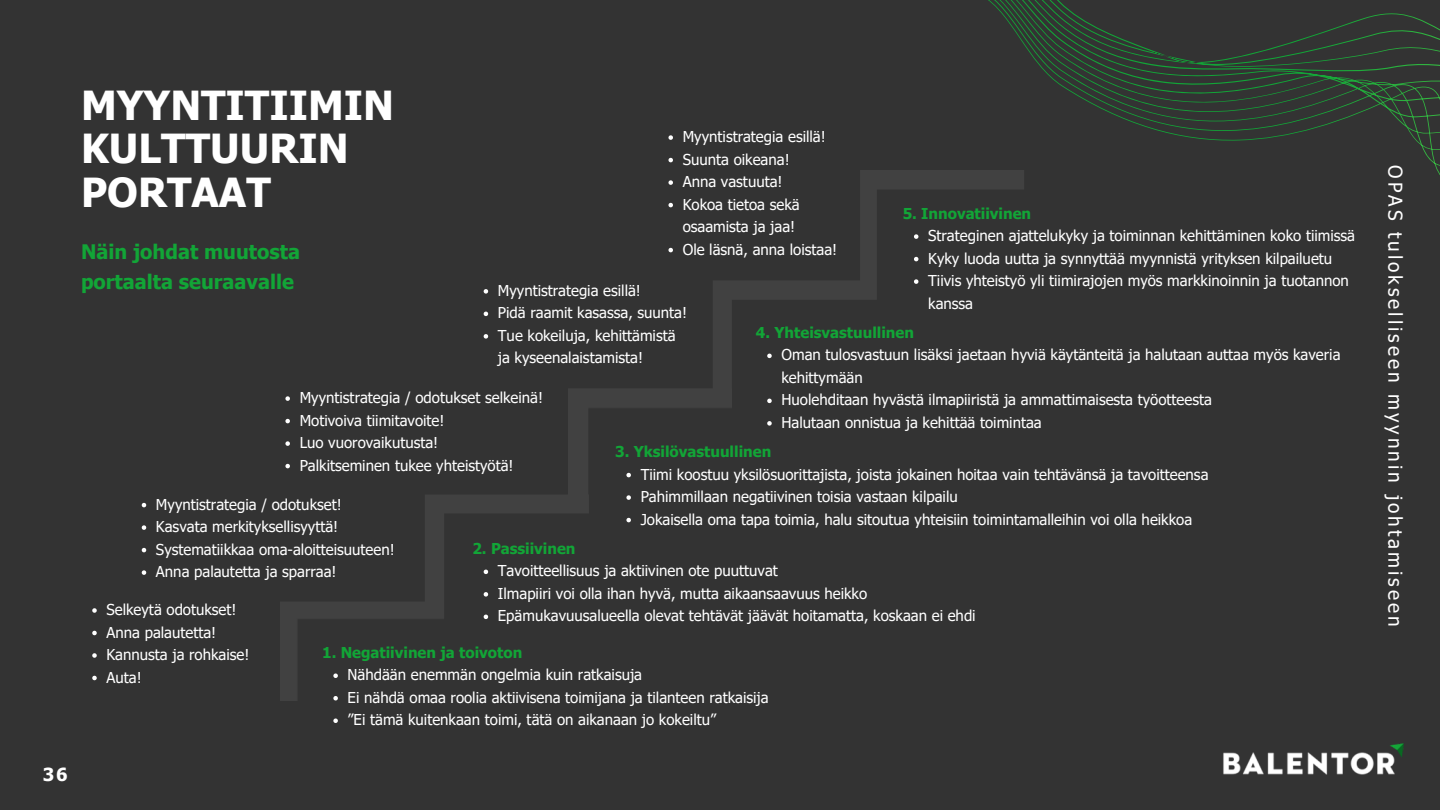
<style>
.page{position:relative;width:1440px;height:810px;background:#333}
.page>*{position:absolute;margin:0;border:0;box-sizing:border-box;transform-origin:0 0}
.t1{font:700 40px/43.5px "Tahoma";color:#fff}
.t2{font:700 20px "Tahoma";color:#12a537}
.t3{font:19px "Tahoma";letter-spacing:.155em;color:#fff}
.t4{font:700 18px "Tahoma";color:#fff}
.t5{font:15px/22.5px "Tahoma";color:#fff}
.t6{font:700 15px "Tahoma";color:#12a537}
</style>
<div class="page">
<img style="left:281px;top:170px;width:671px;height:530px">
<svg style="left:914px;top:234px;width:4px;height:5px"></svg>
<svg style="left:914px;top:257px;width:4px;height:4px"></svg>
<svg style="left:914px;top:279px;width:4px;height:5px"></svg>
<img style="left:1223px;top:743px;width:181px;height:32px">
<svg style="left:333px;top:674px;width:5px;height:4px"></svg>
<svg style="left:333px;top:696px;width:5px;height:4px"></svg>
<svg style="left:333px;top:718px;width:5px;height:5px"></svg>
<svg style="left:484px;top:570px;width:4px;height:4px"></svg>
<svg style="left:484px;top:592px;width:4px;height:5px"></svg>
<svg style="left:484px;top:615px;width:4px;height:4px"></svg>
<svg style="left:626px;top:473px;width:5px;height:4px"></svg>
<svg style="left:626px;top:495px;width:5px;height:5px"></svg>
<svg style="left:626px;top:518px;width:5px;height:4px"></svg>
<svg style="left:767px;top:354px;width:5px;height:4px"></svg>
<svg style="left:767px;top:399px;width:5px;height:4px"></svg>
<svg style="left:767px;top:421px;width:5px;height:5px"></svg>
<svg style="left:952px;top:0;width:488px;height:189px"></svg>
<svg style="left:92px;top:608px;width:5px;height:5px"></svg>
<svg style="left:92px;top:631px;width:5px;height:4px"></svg>
<svg style="left:92px;top:653px;width:5px;height:5px"></svg>
<svg style="left:92px;top:676px;width:5px;height:4px"></svg>
<svg style="left:142px;top:503px;width:4px;height:4px"></svg>
<svg style="left:142px;top:525px;width:4px;height:5px"></svg>
<svg style="left:142px;top:548px;width:4px;height:4px"></svg>
<svg style="left:142px;top:570px;width:4px;height:5px"></svg>
<svg style="left:285px;top:396px;width:5px;height:5px"></svg>
<svg style="left:285px;top:419px;width:5px;height:4px"></svg>
<svg style="left:285px;top:441px;width:5px;height:5px"></svg>
<svg style="left:285px;top:464px;width:5px;height:4px"></svg>
<svg style="left:484px;top:289px;width:4px;height:5px"></svg>
<svg style="left:484px;top:312px;width:4px;height:4px"></svg>
<svg style="left:484px;top:334px;width:4px;height:5px"></svg>
<svg style="left:668px;top:135px;width:5px;height:5px"></svg>
<svg style="left:668px;top:158px;width:5px;height:4px"></svg>
<svg style="left:668px;top:180px;width:5px;height:5px"></svg>
<svg style="left:668px;top:203px;width:5px;height:4px"></svg>
<svg style="left:668px;top:248px;width:5px;height:4px"></svg>
<p class="t1" style="left:81px;top:82px;width:314px">MYYNTITIIMIN<br>KULTTUURIN<br>PORTAAT</p>
<p class="t5" style="left:683px;top:125px;width:145px">Myyntistrategia esillä!</p>
<p class="t5" style="left:683px;top:147px;width:108px">Suunta oikeana!</p>
<p class="t5" style="left:683px;top:170px;width:101px">Anna vastuuta!</p>
<h4 class="t5" style="left:683px;top:192px;width:118px">Kokoa tietoa sekä osaamista ja jaa!</h4>
<p class="t6" style="left:903px;top:204px;width:130px">5. Innovatiivinen</p>
<h1 class="t5" style="left:928px;top:224px;width:428px">Strateginen ajattelukyky ja toiminnan kehittäminen koko tiimissä</h1>
<p class="t5" style="left:928px;top:246px;width:406px">Kyky luoda uutta ja synnyttää myynnistä yrityksen kilpailuetu</p>
<p class="t5" style="left:928px;top:269px;width:422px">Tiivis yhteistyö yli tiimirajojen myös markkinoinnin ja tuotannon kanssa</p>
<p class="t2" style="left:81px;top:239px;width:221px">Näin johdat muutosta</p>
<p class="t5" style="left:683px;top:237px;width:156px">Ole läsnä, anna loistaa!</p>
<p class="t2" style="left:81px;top:269px;width:215px">portaalta seuraavalle</p>
<p class="t5" style="left:498px;top:279px;width:145px">Myyntistrategia esillä!</p>
<p class="t5" style="left:498px;top:301px;width:191px">Pidä raamit kasassa, suunta!</p>
<p class="t5" style="left:498px;top:324px;width:179px">Tue kokeiluja, kehittämistä ja kyseenalaistamista!</p>
<p class="t6" style="left:756px;top:323px;width:160px">4. Yhteisvastuullinen</p>
<p class="t5" style="left:781px;top:343px;width:561px">Oman tulosvastuun lisäksi jaetaan hyviä käytänteitä ja halutaan auttaa myös kaveria kehittymään</p>
<h4 class="t5" style="left:781px;top:388px;width:432px">Huolehditaan hyvästä ilmapiiristä ja ammattimaisesta työotteesta</h4>
<p class="t5" style="left:781px;top:411px;width:262px">Halutaan onnistua ja kehittää toimintaa</p>
<p class="t5" style="left:300px;top:386px;width:245px">Myyntistrategia / odotukset selkeinä!</p>
<p class="t5" style="left:300px;top:408px;width:146px">Motivoiva tiimitavoite!</p>
<p class="t5" style="left:300px;top:431px;width:140px">Luo vuorovaikutusta!</p>
<p class="t5" style="left:300px;top:453px;width:215px">Palkitseminen tukee yhteistyötä!</p>
<p class="t6" style="left:615px;top:442px;width:158px">3. Yksilövastuullinen</p>
<p class="t5" style="left:641px;top:462px;width:569px">Tiimi koostuu yksilösuorittajista, joista jokainen hoitaa vain tehtävänsä ja tavoitteensa</p>
<h4 class="t5" style="left:641px;top:485px;width:319px">Pahimmillaan negatiivinen toisia vastaan kilpailu</h4>
<p class="t5" style="left:641px;top:507px;width:553px">Jokaisella oma tapa toimia, halu sitoutua yhteisiin toimintamalleihin voi olla heikkoa</p>
<p class="t5" style="left:156px;top:492px;width:187px">Myyntistrategia / odotukset!</p>
<p class="t5" style="left:156px;top:515px;width:184px">Kasvata merkityksellisyyttä!</p>
<p class="t5" style="left:156px;top:537px;width:240px">Systematiikkaa oma-aloitteisuuteen!</p>
<p class="t5" style="left:156px;top:560px;width:182px">Anna palautetta ja sparraa!</p>
<p class="t6" style="left:472px;top:539px;width:105px">2. Passiivinen</p>
<p class="t5" style="left:498px;top:559px;width:281px">Tavoitteellisuus ja aktiivinen ote puuttuvat</p>
<h4 class="t5" style="left:498px;top:582px;width:371px">Ilmapiiri voi olla ihan hyvä, mutta aikaansaavuus heikko</h4>
<p class="t5" style="left:498px;top:604px;width:479px">Epämukavuusalueella olevat tehtävät jäävät hoitamatta, koskaan ei ehdi</p>
<p class="t5" style="left:106px;top:598px;width:131px">Selkeytä odotukset!</p>
<p class="t5" style="left:106px;top:620px;width:111px">Anna palautetta!</p>
<h4 class="t5" style="left:106px;top:643px;width:144px">Kannusta ja rohkaise!</h4>
<p class="t5" style="left:106px;top:665px;width:37px">Auta!</p>
<p class="t6" style="left:322px;top:643px;width:202px">1. Negatiivinen ja toivoton</p>
<h3 class="t5" style="left:348px;top:663px;width:296px">Nähdään enemmän ongelmia kuin ratkaisuja</h3>
<p class="t5" style="left:348px;top:686px;width:422px">Ei nähdä omaa roolia aktiivisena toimijana ja tilanteen ratkaisija</p>
<p class="t5" style="left:348px;top:708px;width:370px">”Ei tämä kuitenkaan toimi, tätä on aikanaan jo kokeiltu”</p>
<p class="t4" style="left:43px;top:763px;width:26px">36</p>
<p class="t3" style="left:1407px;top:165px;width:462px;rotate:90deg">OPAS tulokselliseen myynnin johtamiseen</p>
</div>
